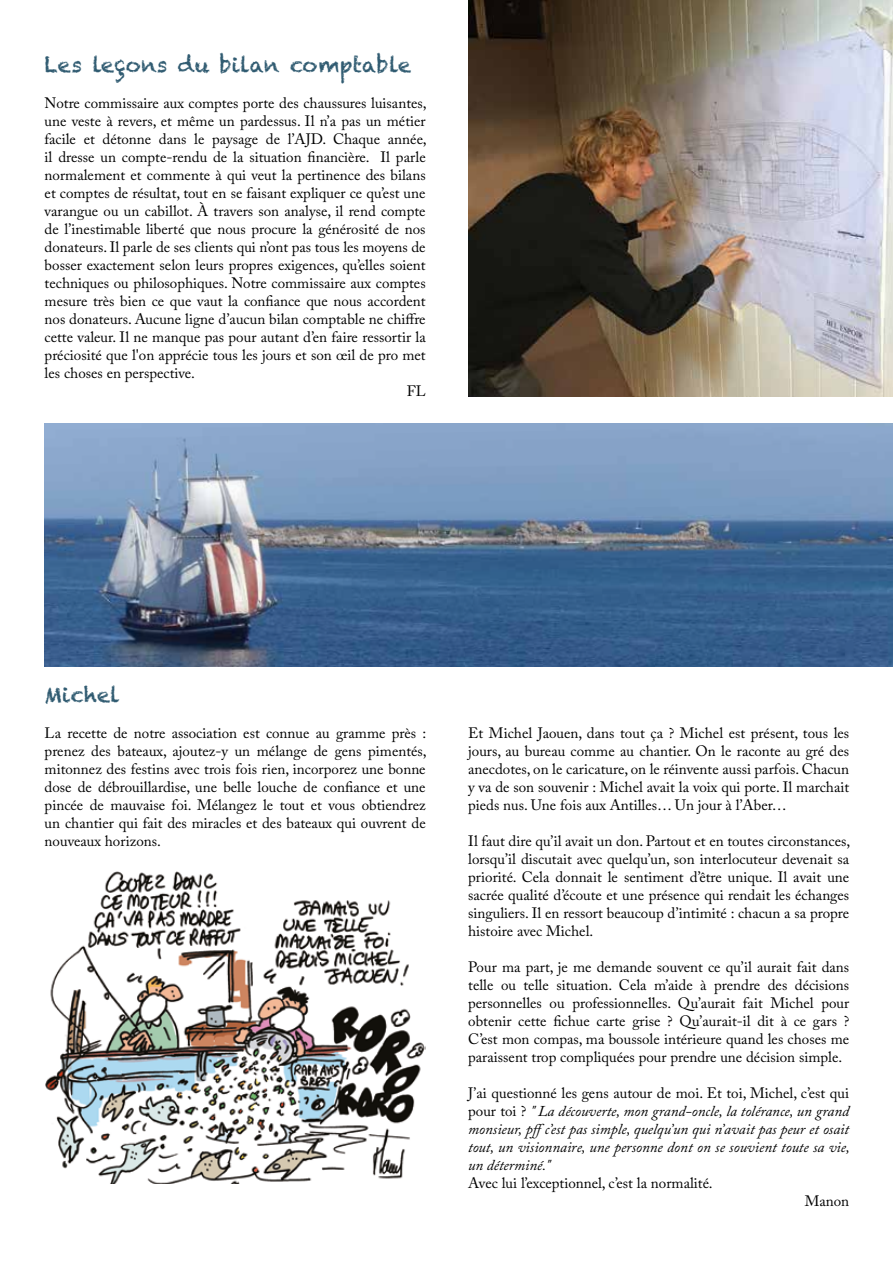
<style>
.page{position:relative;width:893px;height:1263px;background:#fff}
.page>*{position:absolute;margin:0;border:0;box-sizing:border-box;transform-origin:0 0}
.t1{font:21px "Chalkduster";color:#305b71}
.t2{font:15px/18px "Adobe Caslon Pro";color:#000;text-align:justify}
.t3{font:italic 15px/18px "Adobe Caslon Pro";color:#000;text-align:justify}
.s1{font-style:normal}
</style>
<div class="page">
<img style="left:468px;top:0;width:425px;height:396px">
<img style="left:45px;top:424px;width:848px;height:242px">
<img style="left:45px;top:871px;width:381px;height:313px">
<h1 class="t1" style="left:45px;top:52px;width:368px">Les leçons du bilan comptable</h1>
<p class="t2" style="left:45px;top:94px;width:384px">Notre commissaire aux comptes porte des chaussures luisantes,</p>
<p class="t2" style="left:45px;top:112px;width:382px">une veste à revers, et même un pardessus. Il n’a pas un métier</p>
<p class="t2" style="left:45px;top:130px;width:384px">facile et détonne dans le paysage de l’AJD. Chaque année,</p>
<p class="t2" style="left:45px;top:148px;width:383px">il dresse un compte-rendu de la situation financière. Il parle</p>
<p class="t2" style="left:45px;top:166px;width:383px">normalement et commente à qui veut la pertinence des bilans</p>
<p class="t2" style="left:45px;top:184px;width:382px">et comptes de résultat, tout en se faisant expliquer ce qu’est une</p>
<p class="t2" style="left:45px;top:202px;width:382px">varangue ou un cabillot. À travers son analyse, il rend compte</p>
<p class="t2" style="left:45px;top:220px;width:382px">de l’inestimable liberté que nous procure la générosité de nos</p>
<p class="t2" style="left:45px;top:238px;width:382px">donateurs. Il parle de ses clients qui n’ont pas tous les moyens de</p>
<p class="t2" style="left:45px;top:256px;width:382px">bosser exactement selon leurs propres exigences, qu’elles soient</p>
<p class="t2" style="left:45px;top:274px;width:383px">techniques ou philosophiques. Notre commissaire aux comptes</p>
<p class="t2" style="left:45px;top:292px;width:382px">mesure très bien ce que vaut la confiance que nous accordent</p>
<p class="t2" style="left:45px;top:310px;width:383px">nos donateurs. Aucune ligne d’aucun bilan comptable ne chiffre</p>
<p class="t2" style="left:45px;top:328px;width:383px">cette valeur. Il ne manque pas pour autant d’en faire ressortir la</p>
<p class="t2" style="left:45px;top:346px;width:383px">préciosité que l'on apprécie tous les jours et son œil de pro met</p>
<p class="t2" style="left:45px;top:364px;width:152px">les choses en perspective.</p>
<p class="t2" style="left:407px;top:382px;width:20px">FL</p>
<h1 class="t1" style="left:45px;top:682px;width:77px">Michel</h1>
<p class="t2" style="left:45px;top:724px;width:384px">La recette de notre association est connue au gramme près : prenez des bateaux, ajoutez-y un mélange de gens pimentés, mitonnez des festins avec trois fois rien, incorporez une bonne dose de débrouillardise, une belle louche de confiance et une pincée de mauvaise foi. Mélangez le tout et vous obtiendrez un chantier qui fait des miracles et des bateaux qui ouvrent de nouveaux horizons.</p>
<p class="t2" style="left:468px;top:724px;width:383px">Et Michel Jaouen, dans tout ça ? Michel est présent, tous les jours, au bureau comme au chantier. On le raconte au gré des anecdotes, on le caricature, on le réinvente aussi parfois. Chacun y va de son souvenir : Michel avait la voix qui porte. Il marchait pieds nus. Une fois aux Antilles… Un jour à l’Aber…</p>
<p class="t2" style="left:468px;top:832px;width:384px">Il faut dire qu’il avait un don. Partout et en toutes circonstances, lorsqu’il discutait avec quelqu’un, son interlocuteur devenait sa priorité. Cela donnait le sentiment d’être unique. Il avait une sacrée qualité d’écoute et une présence qui rendait les échanges singuliers. Il en ressort beaucoup d’intimité : chacun a sa propre histoire avec Michel.</p>
<p class="t2" style="left:468px;top:958px;width:383px">Pour ma part, je me demande souvent ce qu’il aurait fait dans telle ou telle situation. Cela m’aide à prendre des décisions personnelles ou professionnelles. Qu’aurait fait Michel pour obtenir cette fichue carte grise ? Qu’aurait-il dit à ce gars ?<br>C’est mon compas, ma boussole intérieure quand les choses me paraissent trop compliquées pour prendre une décision simple.</p>
<p class="t3" style="left:468px;top:1084px;width:383px"><span class="s1">J’ai questionné les gens autour de moi. Et toi, Michel, c’est qui pour toi ?</span> " La découverte, mon grand-oncle, la tolérance, un grand monsieur, pffc’est pas simple, quelqu’un qui n’avait pas peur et osait tout, un visionnaire, une personne dont on se souvient toute sa vie, un déterminé."</p>
<p class="t2" style="left:468px;top:1174px;width:246px">Avec lui l’exceptionnel, c’est la normalité.</p>
<p class="t2" style="left:805px;top:1192px;width:46px">Manon</p>
</div>
